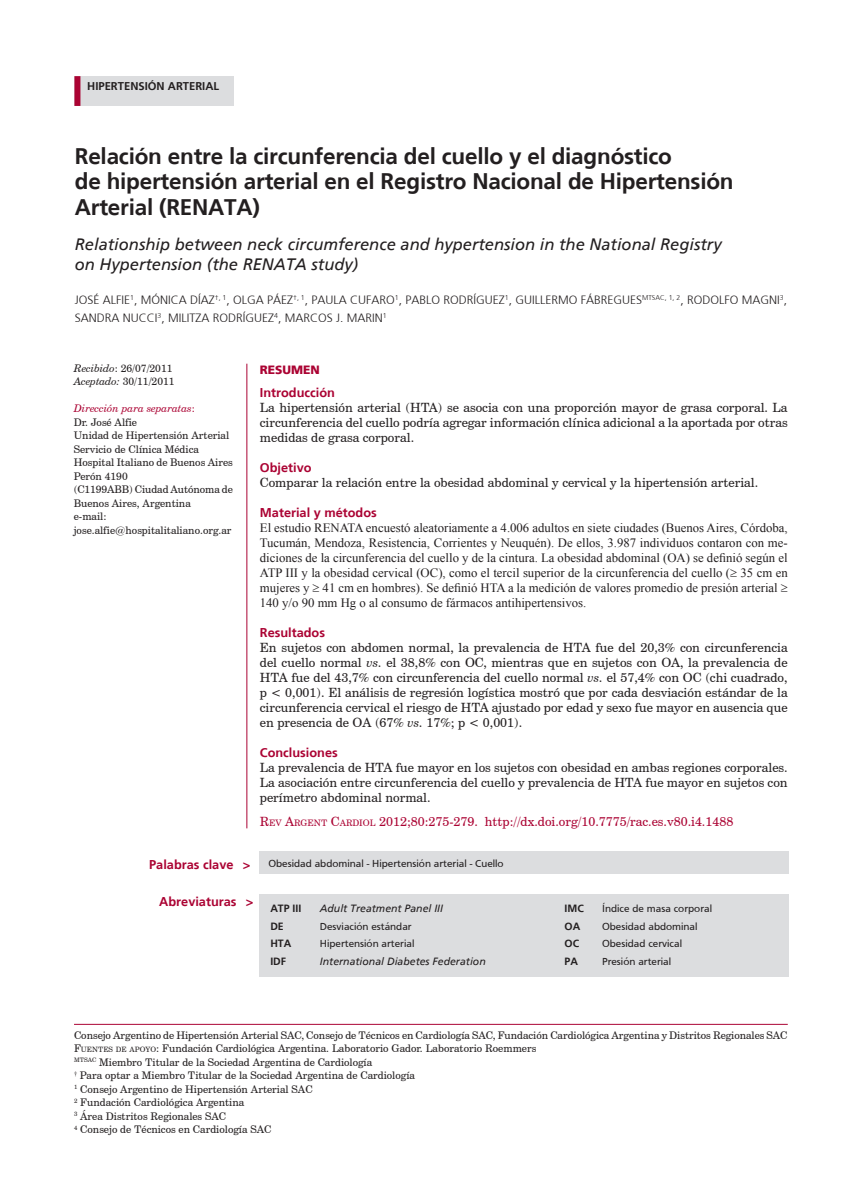
<style>
.page{position:relative;width:851px;height:1191px;background:#fff}
.page>*{position:absolute;margin:0;border:0;box-sizing:border-box;transform-origin:0 0}
.t1{font:700 22.5px/25.5px "Frutiger";letter-spacing:-.01em;color:#231f20}
.t2{font:italic 16.5px/19.5px "Frutiger";color:#231f20}
.t3{font:12.75px/15px "Century Schoolbook BT";color:#231f20;text-align:justify}
.t4{font:12.75px/15px "Times New Roman";color:#231f20;text-align:justify}
.t5{font:700 12.75px "Frutiger";color:#ab0333}
.t6{font:12.75px "Century Schoolbook BT";color:#ab0333}
.t7{font:300 12px "Frutiger";color:#231f20}
.t8{font:900 12px "Frutiger";color:#ab0333}
.t9{font:700 11.25px "Frutiger";color:#231f20}
.t10{font:10.5px/13.5px "Century Schoolbook BT";color:#231f20}
.t11{font:10.5px "Frutiger";color:#231f20}
.t12{font:italic 10.5px "Frutiger";color:#231f20}
.t13{font:700 10.5px "Frutiger";color:#231f20}
.t14{font:300 7.05px "Frutiger";color:#231f20}
.s1{font-size:12px}
.s2{font-style:italic}
.s3{font-style:italic;color:#ab0333}
.s4{color:#ab0333}
.s5{font-style:inherit}
.s6{font-size:8.85px}
.s7{font-size:7.35px}
</style>
<div class="page">
<div style="left:260px;top:894px;width:528px;height:83px;background:#dcdddf"></div>
<div style="left:259px;top:851px;width:529px;height:22px;background:#dcdddf"></div>
<div style="left:74px;top:76px;width:160px;height:30px;background:#dcdddf"></div>
<hr style="left:246px;top:364px;width:1px;height:464px;background:#ab0333">
<div style="left:74px;top:76px;width:6px;height:30px;background:#ab0333"></div>
<hr style="left:74px;top:1024px;width:713px;height:1px;background:#ab0333">
<p class="t9" style="left:87px;top:79px;width:133px">HIPERTENSIÓN ARTERIAL</p>
<h1 class="t1" style="left:75px;top:143px;width:660px">Relación entre la circunferencia del cuello y el diagnóstico<br>de hipertensión arterial en el Registro Nacional de Hipertensión<br>Arterial (RENATA)</h1>
<p class="t2" style="left:75px;top:235px;width:648px">Relationship between neck circumference and hypertension in the National Registry on Hypertension (the RENATA study)</p>
<p class="t7" style="left:75px;top:293px;width:35px">JOSÉ ALFIE</p>
<p class="t7" style="left:130px;top:293px;width:30px"><sup>1</sup>, MÓNICA</p>
<p class="t7" style="left:190px;top:293px;width:52px">DÍAZ<sup>†,</sup> <sup>1</sup>, OLGA</p>
<p class="t7" style="left:267px;top:293px;width:53px">PÁEZ<sup>†,</sup> <sup>1</sup>, PAULA</p>
<p class="t7" style="left:350px;top:293px;width:9px">CUFA</p>
<p class="t7" style="left:379px;top:293px;width:105px">RO <sup>1</sup>, PABLO ROD RÍGUE</p>
<p class="t7" style="left:499px;top:293px;width:24px">Z<sup>1</sup>, GUILLE</p>
<p class="t7" style="left:551px;top:293px;width:64px">RMO FÁBREGUES</p>
<p class="t14" style="left:642px;top:294px;width:12px">MTSAC</p>
<p class="t7" style="left:664px;top:293px;width:38px"><sup>,</sup> <sup>1,</sup> <sup>2</sup>, RODOLFO</p>
<p class="t7" style="left:741px;top:293px;width:19px">MAGNI</p>
<p class="t14" style="left:779px;top:294px;width:9px">3<span class="s1">,</span></p>
<p class="t7" style="left:75px;top:311px;width:9px">SAND</p>
<p class="t7" style="left:105px;top:311px;width:26px">RA NUCCI</p>
<p class="t7" style="left:157px;top:311px;width:96px"><sup>3</sup>, MILITZA ROD RÍGUE</p>
<p class="t7" style="left:268px;top:311px;width:51px">Z<sup>4</sup>, MARCOS</p>
<p class="t7" style="left:336px;top:311px;width:52px">J. MARIN <sup>1</sup></p>
<p class="t10" style="left:74px;top:361px;width:102px"><span class="s2">Recibido</span>: 26/07/2011<br><span class="s2">Aceptado:</span> 30/11/2011</p>
<p class="t10" style="left:74px;top:401px;width:160px"><span class="s3">Dirección para separatas</span><span class="s4">:<br></span>Dr. José Alfie<br>Unidad de Hipertensión Arterial<br>Servicio de Clínica Médica<br>Hospital Italiano de Buenos Aires<br>Perón 4190<br>(C1199ABB) Ciudad Autónoma de<br>Buenos Aires, Argentina<br>e-mail: jose.alfie@hospitalitaliano.org.ar</p>
<p class="t8" style="left:260px;top:362px;width:61px">RESUMEN</p>
<p class="t5" style="left:260px;top:385px;width:77px">Introducción</p>
<p class="t3" style="left:260px;top:400px;width:529px">La hipertensión arterial (HTA) se asocia con una proporción mayor de grasa corporal. La circunferencia del cuello podría agregar información clínica adicional a la aportada por otras medidas de grasa corporal.</p>
<p class="t5" style="left:260px;top:460px;width:53px">Objetivo</p>
<p class="t3" style="left:260px;top:475px;width:499px">Comparar la relación entre la obesidad abdominal y cervical y la hipertensión arterial.</p>
<p class="t5" style="left:260px;top:505px;width:118px">Material y métodos</p>
<p class="t4" style="left:260px;top:520px;width:529px">El estudio RENATA encuestó aleatoriamente a 4.006 adultos en siete ciudades (Buenos Aires, Córdoba, Tucumán, Mendoza, Resistencia, Corrientes y Neuquén). De ellos, 3.987 individuos contaron con me&shy;diciones de la circunferencia del cuello y de la cintura. La obesidad abdominal (OA) se definió según el ATP III y la obesidad cervical (OC), como el tercil superior de la circunferencia del cuello (≥ 35 cm en mujeres y ≥ 41 cm en hombres). Se definió HTA a la medición de valores promedio de presión arterial ≥ 140 y/o 90 mm Hg o al consumo de fármacos antihipertensivos.</p>
<p class="t5" style="left:260px;top:625px;width:67px">Resultados</p>
<p class="t3" style="left:260px;top:640px;width:529px">En sujetos con abdomen normal, la prevalencia de HTA fue del 20,3% con circunferencia del cuello normal <span class="s2">vs.</span> el 38,8% con OC, mientras que en sujetos con OA, la prevalencia de HTA fue del 43,7% con circunferencia del cuello normal <span class="s2">vs.</span> el 57,4% con OC (chi cuadrado, p &lt; 0,001). El análisis de regresión logística mostró que por cada desviación estándar de la circunferencia cervical el riesgo de HTA ajustado por edad y sexo fue mayor en ausencia que en presencia de OA (67% <span class="s2">vs.</span> 17%; p &lt; 0,001).</p>
<p class="t5" style="left:260px;top:745px;width:79px">Conclusiones</p>
<p class="t3" style="left:260px;top:760px;width:529px">La prevalencia de HTA fue mayor en los sujetos con obesidad en ambas regiones corporales.<br>La asociación entre circunferencia del cuello y prevalencia de HTA fue mayor en sujetos con perímetro abdominal normal.</p>
<p class="t6" style="left:260px;top:813px;width:475px"><span class="s5">R</span><span class="s6">EV</span> <span class="s5">A</span><span class="s6">RGENT</span> <span class="s5">C</span><span class="s6">ARDIOL</span> <span class="s5">2012;80:275-279.</span> http://dx.doi.org/10.7775/rac.es.v80.i4.1488</p>
<p class="t11" style="left:268px;top:857px;width:237px">Obesidad abdominal - Hipertensión arterial - Cuello</p>
<p class="t13" style="left:270px;top:902px;width:32px">ATP III</p>
<p class="t12" style="left:320px;top:902px;width:125px">Adult Treatment Panel III</p>
<p class="t13" style="left:564px;top:902px;width:21px">IMC</p>
<p class="t11" style="left:602px;top:902px;width:111px">Índice de masa corporal</p>
<p class="t13" style="left:270px;top:919px;width:15px">DE</p>
<p class="t11" style="left:320px;top:920px;width:93px">Desviación estándar</p>
<p class="t13" style="left:564px;top:919px;width:17px">OA</p>
<p class="t11" style="left:602px;top:920px;width:97px">Obesidad abdominal</p>
<p class="t13" style="left:270px;top:937px;width:22px">HTA</p>
<p class="t11" style="left:320px;top:938px;width:96px">Hipertensión arterial</p>
<p class="t13" style="left:564px;top:937px;width:16px">OC</p>
<p class="t11" style="left:602px;top:938px;width:81px">Obesidad cervical</p>
<p class="t13" style="left:270px;top:955px;width:17px">IDF</p>
<p class="t12" style="left:320px;top:955px;width:167px">International Diabetes Federation</p>
<p class="t13" style="left:564px;top:955px;width:15px">PA</p>
<p class="t11" style="left:602px;top:955px;width:71px">Presión arterial</p>
<p class="t5" style="left:149px;top:857px;width:103px">Palabras clave &gt;</p>
<p class="t5" style="left:159px;top:894px;width:96px">Abreviaturas &gt;</p>
<p class="t10" style="left:74px;top:1028px;width:715px">Consejo Argentino de Hipertensión Arterial SAC, Consejo de Técnicos en Cardiología SAC, Fundación Cardiológica Argentina y Distritos Regionales SAC <span class="s5">F</span><span class="s7">UENTES DE APOYO</span>: Fundación Cardiológica Argentina. Laboratorio Gador. Laboratorio Roemmers<br><sup>MTSAC</sup> Miembro Titular de la Sociedad Argentina de Cardiología<br><sup>†</sup> Para optar a Miembro Titular de la Sociedad Argentina de Cardiología<br><sup>1</sup> Consejo Argentino de Hipertensión Arterial SAC<br><sup>2</sup> Fundación Cardiológica Argentina<br><sup>3</sup> Área Distritos Regionales SAC<br><sup>4</sup> Consejo de Técnicos en Cardiología SAC</p>
</div>
